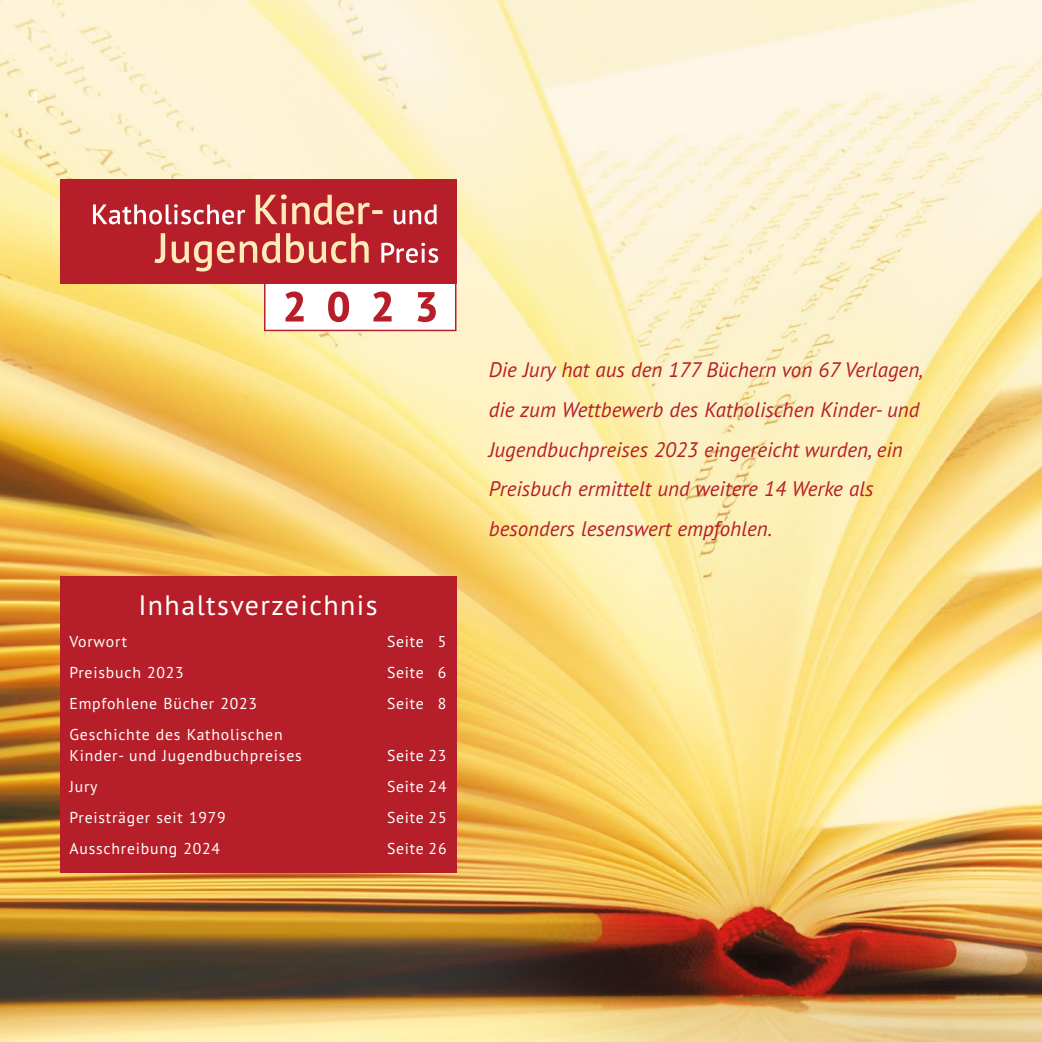
<style>
.page{position:relative;width:1042px;height:1042px;background:#fff}
.page>*{position:absolute;margin:0;border:0;box-sizing:border-box;transform-origin:0 0}
.t1{font:28px "PT Sans Pro";letter-spacing:.05em;color:#fff}
.t2{font:italic 21px/39.7px "PT Sans Pro";color:#b61f29}
.t3{font:300 17.5px "PT Sans Pro";color:#fff}
.t4{font:15.75px/21px "PT Sans Pro";letter-spacing:.05em;color:#fff}
</style>
<div class="page">
<img style="left:0;top:0;width:1042px;height:1042px">
<div style="left:60px;top:576px;width:396px;height:297px;background:#b61f29"></div>
<div style="left:60px;top:180px;width:396px;height:104px;background:#b61f29"></div>
<svg style="left:393px;top:204px;width:44px;height:21px"></svg>
<svg style="left:255px;top:194px;width:127px;height:31px"></svg>
<svg style="left:93px;top:204px;width:152px;height:20px"></svg>
<svg style="left:154px;top:233px;width:302px;height:98px"></svg>
<svg style="left:1041px;top:85px;width:1px;height:25px"></svg>
<p class="t3" style="left:30px;top:87px;width:11px">4</p>
<h1 class="t1" style="left:138px;top:587px;width:241px">Inhaltsverzeichnis</h1>
<p class="t4" style="left:69px;top:631px;width:59px">Vorwort</p>
<p class="t4" style="left:387px;top:631px;width:61px">Seite 5</p>
<p class="t4" style="left:69px;top:662px;width:116px">Preisbuch 2023</p>
<p class="t4" style="left:387px;top:662px;width:61px">Seite 6</p>
<p class="t4" style="left:69px;top:692px;width:189px">Empfohlene Bücher 2023</p>
<p class="t4" style="left:387px;top:692px;width:61px">Seite 8</p>
<p class="t4" style="left:69px;top:723px;width:234px">Geschichte des Katholischen<br>Kinder- und Jugendbuchpreises</p>
<p class="t4" style="left:387px;top:744px;width:61px">Seite 23</p>
<p class="t4" style="left:69px;top:775px;width:30px">Jury</p>
<p class="t4" style="left:387px;top:775px;width:61px">Seite 24</p>
<p class="t4" style="left:69px;top:806px;width:158px">Preisträger seit 1979</p>
<p class="t4" style="left:387px;top:806px;width:61px">Seite 25</p>
<p class="t4" style="left:69px;top:837px;width:152px">Ausschreibung 2024</p>
<p class="t4" style="left:387px;top:837px;width:61px">Seite 26</p>
<p class="t2" style="left:489px;top:349px;width:436px">Die Jury hat aus den 177 Büchern von 67 Verlagen, die zum Wettbewerb des Katholischen Kinder- und Jugendbuchpreises 2023 eingereicht wurden, ein Preisbuch ermittelt und weitere 14 Werke als besonders lesenswert empfohlen.</p>
</div>
